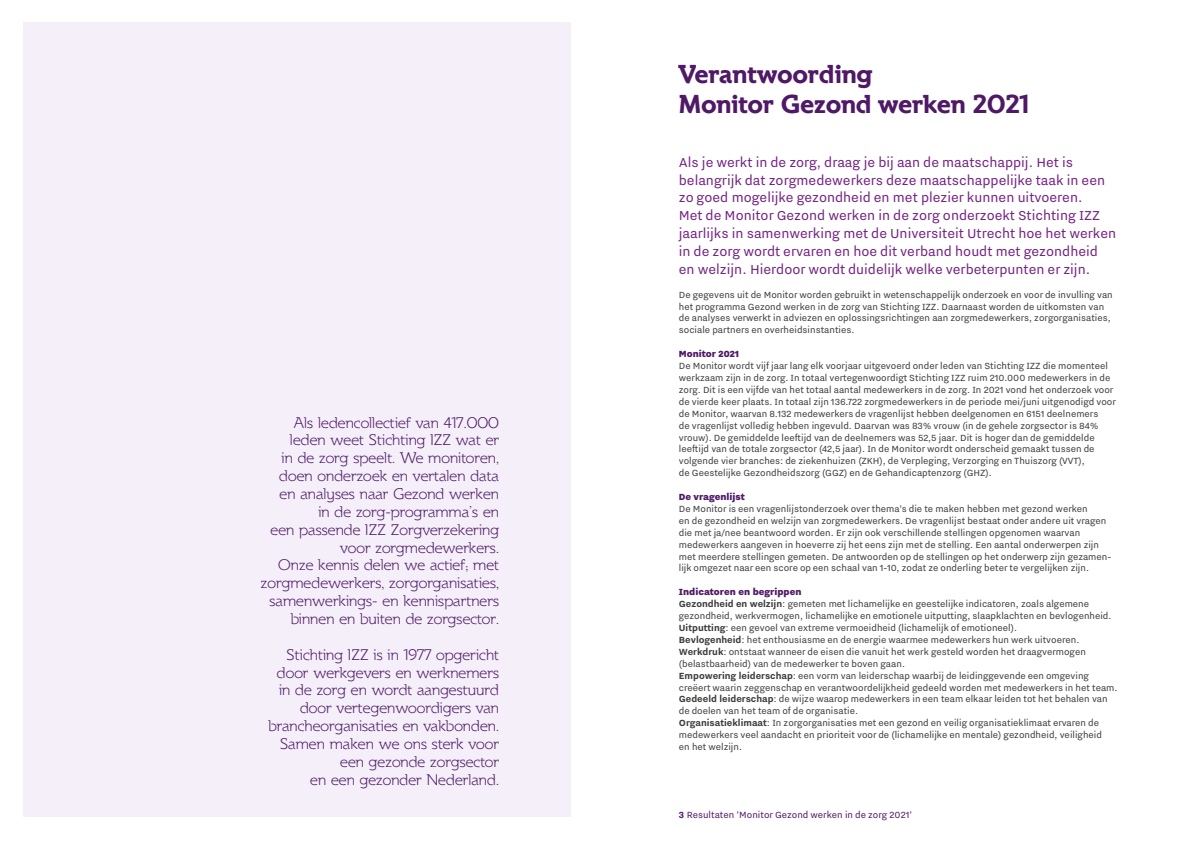
<style>
.page{position:relative;width:1191px;height:842px;background:#fff}
.page>*{position:absolute;margin:0;border:0;box-sizing:border-box;transform-origin:0 0}
.t1{font:700 27px/29.8px "Spartacus";color:#4f1966}
.t2{font:300 16px/17.9px "Spartacus";color:#4f1966;text-align:right}
.t3{font:16px/17.9px "Nitti Grotesk";color:#742283}
.t4{font:11px/11.9px "Nitti Grotesk";color:#3c3c3b}
.t5{font:11px "Nitti Grotesk";color:#4f1966}
.t6{font:900 11px "Nitti Grotesk";color:#4f1966}
.s1{font-weight:900;color:#4f1966}
.s2{font-weight:700}
</style>
<div class="page">
<div style="left:23px;top:23px;width:547px;height:794px;background:#f4eff8"></div>
<p class="t2" style="left:261px;top:413px;width:240px">Als ledencollectief van 417.000 leden weet Stichting IZZ wat er<br>in de zorg speelt. We monitoren, doen onderzoek en vertalen data en analyses naar Gezond werken<br>in de zorg-programma’s en<br>een passende IZZ Zorgverzekering voor zorgmedewerkers.<br>Onze kennis delen we actief; met zorgmedewerkers, zorgorganisaties, samenwerkings- en kennispartners binnen en buiten de zorgsector.</p>
<p class="t2" style="left:269px;top:645px;width:232px">Stichting IZZ is in 1977 opgericht door werkgevers en werknemers in de zorg en wordt aangestuurd door vertegenwoordigers van brancheorganisaties en vakbonden.<br>Samen maken we ons sterk voor een gezonde zorgsector<br>en een gezonder Nederland.</p>
<h1 class="t1" style="left:679px;top:60px;width:352px">Verantwoording<br>Monitor Gezond werken 2021</h1>
<p class="t3" style="left:679px;top:153px;width:439px">Als je werkt in de zorg, draag je bij aan de maatschappij. Het is belangrijk dat zorgmedewerkers deze maatschappelijke taak in een zo goed mogelijke gezondheid en met plezier kunnen uitvoeren.<br>Met de Monitor Gezond werken in de zorg onderzoekt Stichting IZZ jaarlijks in samenwerking met de Universiteit Utrecht hoe het werken in de zorg wordt ervaren en hoe dit verband houdt met gezondheid en welzijn. Hierdoor wordt duidelijk welke verbeterpunten er zijn.</p>
<p class="t4" style="left:679px;top:288px;width:435px">De gegevens uit de Monitor worden gebruikt in wetenschappelijk onderzoek en voor de invulling van het programma Gezond werken in de zorg van Stichting IZZ. Daarnaast worden de uitkomsten van de analyses verwerkt in adviezen en oplossingsrichtingen aan zorgmedewerkers, zorgorganisaties, sociale partners en overheidsinstanties.</p>
<p class="t6" style="left:679px;top:348px;width:62px">Monitor 2021</p>
<p class="t4" style="left:679px;top:360px;width:438px">De Monitor wordt vijf jaar lang elk voorjaar uitgevoerd onder leden van Stichting IZZ die momenteel werkzaam zijn in de zorg. In totaal vertegenwoordigt Stichting IZZ ruim 210.000 medewerkers in de zorg. Dit is een vijfde van het totaal aantal medewerkers in de zorg. In 2021 vond het onderzoek voor de vierde keer plaats. In totaal zijn 136.722 zorgmedewerkers in de periode mei/juni uitgenodigd voor de Monitor, waarvan 8.132 medewerkers de vragenlijst hebben deelgenomen en 6151 deelnemers<br>de vragenlijst volledig hebben ingevuld. Daarvan was 83% vrouw (in de gehele zorgsector is 84% vrouw). De gemiddelde leeftijd van de deelnemers was 52,5 jaar. Dit is hoger dan de gemiddelde leeftijd van de totale zorgsector (42,5 jaar). In de Monitor wordt onderscheid gemaakt tussen de volgende vier branches: de ziekenhuizen (ZKH), de Verpleging, Verzorging en Thuiszorg (VVT),<br>de Geestelijke Gezondheidszorg (GGZ) en de Gehandicaptenzorg (GHZ).</p>
<p class="t6" style="left:679px;top:491px;width:68px">De vragenlijst</p>
<p class="t4" style="left:679px;top:502px;width:434px">De Monitor is een vragenlijstonderzoek over thema’s die te maken hebben met gezond werken<br>en de gezondheid en welzijn van zorgmedewerkers. De vragenlijst bestaat onder andere uit vragen die met ja/nee beantwoord worden. Er zijn ook verschillende stellingen opgenomen waarvan medewerkers aangeven in hoeverre zij het eens zijn met de stelling. Een aantal onderwerpen zijn met meerdere stellingen gemeten. De antwoorden op de stellingen op het onderwerp zijn gezamen&shy;lijk omgezet naar een score op een schaal van 1-10, zodat ze onderling beter te vergelijken zijn.</p>
<p class="t4" style="left:679px;top:586px;width:440px"><span class="s1">Indicatoren en begrippen<br></span><span class="s2">Gezondheid en welzijn</span>: gemeten met lichamelijke en geestelijke indicatoren, zoals algemene gezondheid, werkvermogen, lichamelijke en emotionele uitputting, slaapklachten en bevlogenheid.<br><span class="s2">Uitputting</span>: een gevoel van extreme vermoeidheid (lichamelijk of emotioneel).<br><span class="s2">Bevlogenheid</span>: het enthousiasme en de energie waarmee medewerkers hun werk uitvoeren.<br><span class="s2">Werkdruk</span>: ontstaat wanneer de eisen die vanuit het werk gesteld worden het draagvermogen (belastbaarheid) van de medewerker te boven gaan.<br><span class="s2">Empowering leiderschap</span>: een vorm van leiderschap waarbij de leidinggevende een omgeving creëert waarin zeggenschap en verantwoordelijkheid gedeeld worden met medewerkers in het team.<br><span class="s2">Gedeeld leiderschap</span>: de wijze waarop medewerkers in een team elkaar leiden tot het behalen van de doelen van het team of de organisatie.<br><span class="s2">Organisatieklimaat</span>: In zorgorganisaties met een gezond en veilig organisatieklimaat ervaren de medewerkers veel aandacht en prioriteit voor de (lichamelijke en mentale) gezondheid, veiligheid<br>en het welzijn.</p>
<p class="t5" style="left:679px;top:809px;width:235px"><span class="s2">3</span> Resultaten ’Monitor Gezond werken in de zorg 2021’</p>
</div>
